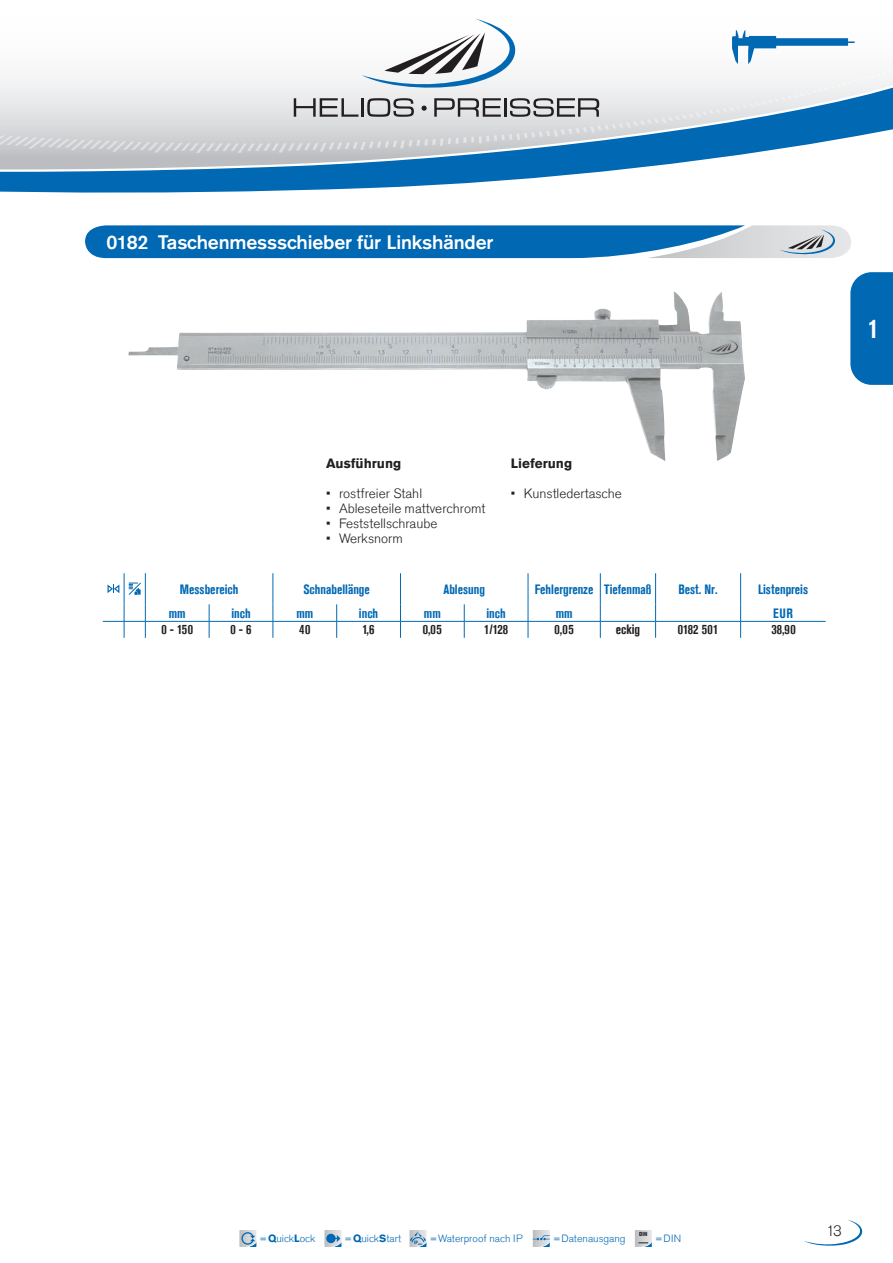
<style>
.page{position:relative;width:893px;height:1263px;background:#fff}
.page>*{position:absolute;margin:0;border:0;box-sizing:border-box;transform-origin:0 0}
.t1{font:700 condensed 27px "Akzidenz Grotesk Std";color:#fff}
.t2{font:500 19.5px "Akzidenz Grotesk Std";letter-spacing:-.01em;color:#fff}
.t3{font:300 15px "Akzidenz Grotesk Std";color:#231f20}
.t4{font:700 condensed 13.5px "Akzidenz Grotesk Std";color:#0168b3}
.t5{font:300 13.5px "Akzidenz Grotesk Std";color:#231f20}
.t6{font:700 condensed 13.5px "Akzidenz Grotesk Std";color:#231f20}
.t7{font:700 13.5px "Akzidenz Grotesk Std";color:#231f20}
.t8{font:300 10.5px "Akzidenz Grotesk Std";color:#0168b3}
.t9{font:800 condensed 5.85px "Akzidenz Grotesk Std";color:#231f20}
.t10{font:800 condensed 4.65px "Akzidenz Grotesk Std";color:#0168b3}
.s1{font-weight:700}
</style>
<div class="page">
<hr style="left:0;top:75px;width:893px;height:3px;background:#f4f5f5">
<svg style="left:0;top:78px;width:893px;height:115px"></svg>
<svg style="left:732px;top:30px;width:123px;height:34px"></svg>
<svg style="left:239px;top:1230px;width:17px;height:17px"></svg>
<svg style="left:324px;top:1230px;width:17px;height:17px"></svg>
<div style="left:326px;top:1234px;width:10px;height:9px;background:#0168b3;border-radius:5px"></div>
<svg style="left:409px;top:1230px;width:17px;height:17px"></svg>
<svg style="left:533px;top:1230px;width:17px;height:17px"></svg>
<svg style="left:635px;top:1230px;width:17px;height:17px"></svg>
<img style="left:742px;top:75px;width:150px;height:33px">
<svg style="left:294px;top:98px;width:64px;height:19px"></svg>
<hr style="left:361px;top:98px;width:3px;height:19px;background:#231f20">
<svg style="left:367px;top:98px;width:47px;height:19px"></svg>
<svg style="left:422px;top:106px;width:5px;height:5px"></svg>
<svg style="left:434px;top:98px;width:165px;height:19px;background:#a09fa0"></svg>
<svg style="left:362px;top:18px;width:160px;height:73px"></svg>
<svg style="left:804px;top:1219px;width:59px;height:27px"></svg>
<svg style="left:850px;top:272px;width:43px;height:113px;background:#0e70b7"></svg>
<svg style="left:85px;top:225px;width:766px;height:33px;background:#3282bd"></svg>
<hr style="left:741px;top:621px;width:85px;height:1px;background:#0168b3">
<svg style="left:740px;top:604px;width:1px;height:34px"></svg>
<hr style="left:656px;top:621px;width:85px;height:1px;background:#0168b3">
<svg style="left:655px;top:604px;width:1px;height:34px"></svg>
<hr style="left:600px;top:621px;width:56px;height:1px;background:#0168b3">
<svg style="left:600px;top:604px;width:1px;height:34px"></svg>
<hr style="left:528px;top:621px;width:72px;height:1px;background:#0168b3">
<svg style="left:528px;top:604px;width:1px;height:34px"></svg>
<hr style="left:464px;top:621px;width:64px;height:1px;background:#0168b3">
<svg style="left:464px;top:604px;width:1px;height:34px"></svg>
<hr style="left:400px;top:621px;width:64px;height:1px;background:#0168b3">
<svg style="left:400px;top:604px;width:1px;height:34px"></svg>
<hr style="left:337px;top:621px;width:63px;height:1px;background:#0168b3">
<svg style="left:336px;top:604px;width:1px;height:34px"></svg>
<hr style="left:273px;top:621px;width:64px;height:1px;background:#0168b3">
<svg style="left:273px;top:604px;width:1px;height:34px"></svg>
<hr style="left:209px;top:621px;width:64px;height:1px;background:#0168b3">
<svg style="left:209px;top:604px;width:1px;height:34px"></svg>
<hr style="left:145px;top:621px;width:64px;height:1px;background:#0168b3">
<svg style="left:103px;top:604px;width:43px;height:34px"></svg>
<hr style="left:740px;top:573px;width:1px;height:31px;background:#0168b3">
<hr style="left:655px;top:573px;width:1px;height:31px;background:#0168b3">
<hr style="left:600px;top:573px;width:1px;height:31px;background:#0168b3">
<hr style="left:124px;top:573px;width:1px;height:31px;background:#0168b3">
<hr style="left:528px;top:573px;width:1px;height:31px;background:#0168b3">
<hr style="left:400px;top:573px;width:1px;height:31px;background:#0168b3">
<hr style="left:145px;top:573px;width:1px;height:31px;background:#0168b3">
<hr style="left:273px;top:573px;width:1px;height:31px;background:#0168b3">
<svg style="left:108px;top:584px;width:11px;height:9px"></svg>
<svg style="left:129px;top:583px;width:12px;height:12px"></svg>
<img style="left:128px;top:291px;width:617px;height:170px">
<h2 class="t2" style="left:106px;top:230px;width:388px">0182 Taschenmessschieber für Linkshänder</h2>
<p class="t7" style="left:326px;top:456px;width:77px">Ausführung</p>
<p class="t5" style="left:326px;top:486px;width:97px">• rostfreier Stahl</p>
<p class="t5" style="left:326px;top:501px;width:161px">• Ableseteile mattverchromt</p>
<p class="t5" style="left:326px;top:516px;width:113px">• Feststellschraube</p>
<p class="t5" style="left:326px;top:531px;width:78px">• Werksnorm</p>
<p class="t7" style="left:511px;top:456px;width:63px">Lieferung</p>
<p class="t5" style="left:511px;top:486px;width:112px">• Kunstledertasche</p>
<p class="t4" style="left:180px;top:581px;width:60px">Messbereich</p>
<p class="t4" style="left:303px;top:581px;width:68px">Schnabellänge</p>
<p class="t4" style="left:443px;top:581px;width:43px">Ablesung</p>
<p class="t4" style="left:535px;top:581px;width:118px">Fehlergrenze Tiefenmaß</p>
<p class="t4" style="left:678px;top:581px;width:41px">Best. Nr.</p>
<p class="t4" style="left:758px;top:581px;width:52px">Listenpreis</p>
<p class="t4" style="left:169px;top:605px;width:18px">mm</p>
<p class="t4" style="left:231px;top:605px;width:21px">inch</p>
<p class="t4" style="left:296px;top:605px;width:18px">mm</p>
<p class="t4" style="left:359px;top:605px;width:21px">inch</p>
<p class="t4" style="left:424px;top:605px;width:18px">mm</p>
<p class="t4" style="left:486px;top:605px;width:21px">inch</p>
<p class="t4" style="left:556px;top:605px;width:18px">mm</p>
<p class="t4" style="left:773px;top:605px;width:21px">EUR</p>
<p class="t6" style="left:161px;top:622px;width:33px">0 - 150</p>
<p class="t6" style="left:230px;top:622px;width:23px">0 - 6</p>
<p class="t6" style="left:299px;top:622px;width:13px">40</p>
<p class="t6" style="left:363px;top:622px;width:13px">1,6</p>
<p class="t6" style="left:423px;top:622px;width:21px">0,05</p>
<p class="t6" style="left:484px;top:622px;width:26px">1/128</p>
<p class="t6" style="left:555px;top:622px;width:21px">0,05</p>
<p class="t6" style="left:616px;top:622px;width:26px">eckig</p>
<p class="t6" style="left:678px;top:622px;width:42px">0182 501</p>
<p class="t6" style="left:771px;top:622px;width:26px">38,90</p>
<h1 class="t1" style="left:868px;top:313px;width:12px">1</h1>
<p class="t9" style="left:639px;top:1231px;width:10px">DIN</p>
<p class="t8" style="left:260px;top:1233px;width:57px">=<span class="s1">Q</span>uick<span class="s1">L</span>ock</p>
<p class="t8" style="left:345px;top:1233px;width:58px">=<span class="s1">Q</span>uick<span class="s1">S</span>tart</p>
<p class="t8" style="left:430px;top:1233px;width:94px">=Waterproof nach IP</p>
<p class="t8" style="left:553px;top:1233px;width:74px">=Datenausgang</p>
<p class="t8" style="left:655px;top:1233px;width:28px">=DIN</p>
<p class="t10" style="left:414px;top:1240px;width:5px">IP</p>
<p class="t3" style="left:826px;top:1222px;width:17px">13</p>
</div>
